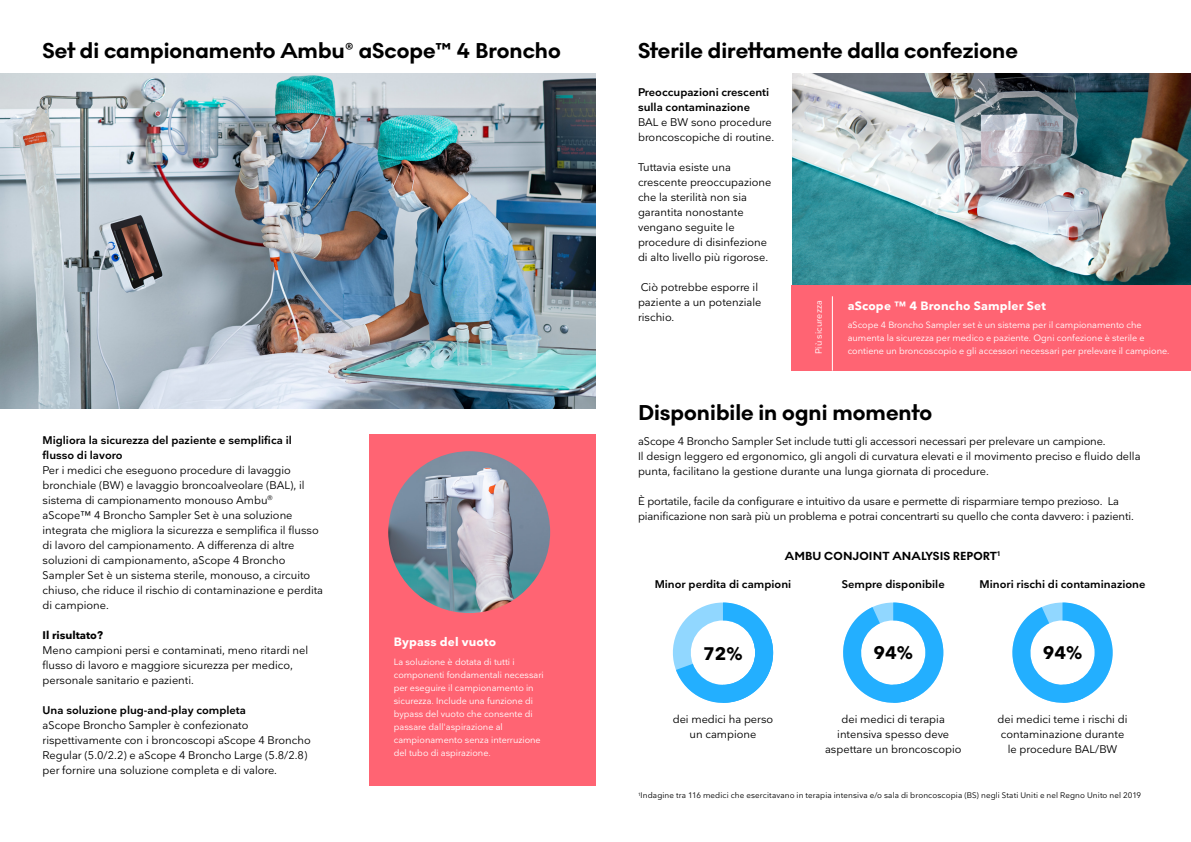
<style>
.page{position:relative;width:1191px;height:842px;background:#fff}
.page>*{position:absolute;margin:0;border:0;box-sizing:border-box;transform-origin:0 0}
.t1{font:700 22px "Noir No 1";color:#000}
.t2{font:700 18px "Nationale";color:#000}
.t3{font:700 12px "Nationale";letter-spacing:.01em;color:#fff}
.t4{font:700 12px "Noir No 1";letter-spacing:.01em;color:#000}
.t5{font:11px/15px "Nationale";color:#000}
.t6{font:600 11px/15px "Nationale";color:#000}
.t7{font:700 11px "Nationale";color:#000}
.t8{font:9px/13px "Nationale";color:#fff}
.t9{font:8px "Nationale";letter-spacing:.015em;color:#000}
</style>
<div class="page">
<img style="left:792px;top:74px;width:399px;height:212px">
<div style="left:792px;top:286px;width:399px;height:85px;background:#ff6473"></div>
<div style="left:369px;top:435px;width:226px;height:351px;background:#ff6473"></div>
<img style="left:388px;top:451px;width:162px;height:162px;border-radius:81px">
<img style="left:0;top:74px;width:595px;height:334px">
<svg style="left:673px;top:602px;width:101px;height:101px"></svg>
<svg style="left:843px;top:602px;width:101px;height:101px"></svg>
<svg style="left:1012px;top:602px;width:101px;height:101px"></svg>
<hr style="left:832px;top:296px;width:1px;height:75px;background:#fff">
<h1 class="t1" style="left:43px;top:34px;width:520px">Set di campionamento Ambu® aScope™ 4 Broncho</h1>
<p class="t6" style="left:43px;top:432px;width:251px">Migliora la sicurezza del paziente e semplifica il flusso di lavoro</p>
<p class="t5" style="left:43px;top:462px;width:282px">Per i medici che eseguono procedure di lavaggio bronchiale (BW) e lavaggio broncoalveolare (BAL), il sistema di campionamento monouso Ambu<sup>® </sup>aScope™ 4 Broncho Sampler Set è una soluzione integrata che migliora la sicurezza e semplifica il flusso di lavoro del campionamento. A differenza di altre soluzioni di campionamento, aScope 4 Broncho Sampler Set è un sistema sterile, monouso, a circuito chiuso, che riduce il rischio di contaminazione e perdita di campione.</p>
<p class="t7" style="left:43px;top:628px;width:62px">Il risultato?</p>
<p class="t5" style="left:43px;top:642px;width:267px">Meno campioni persi e contaminati, meno ritardi nel flusso di lavoro e maggiore sicurezza per medico, personale sanitario e pazienti.</p>
<p class="t6" style="left:43px;top:702px;width:205px">Una soluzione plug-and-play completa</p>
<p class="t5" style="left:43px;top:717px;width:270px">aScope Broncho Sampler è confezionato rispettivamente con i broncoscopi aScope 4 Broncho Regular (5.0/2.2) e aScope 4 Broncho Large (5.8/2.8) per fornire una soluzione completa e di valore.</p>
<p class="t3" style="left:394px;top:634px;width:104px">Bypass del vuoto</p>
<p class="t8" style="left:394px;top:655px;width:151px">La soluzione è dotata di tutti i componenti fondamentali necessari per eseguire il campionamento in sicurezza. Include una funzione di bypass del vuoto che consente di passare dall'aspirazione al campionamento senza interruzione del tubo di aspirazione.</p>
<h1 class="t1" style="left:638px;top:34px;width:381px">Sterile direttamente dalla confezione</h1>
<p class="t6" style="left:638px;top:85px;width:133px">Preoccupazioni crescenti sulla contaminazione</p>
<p class="t5" style="left:638px;top:115px;width:138px">BAL e BW sono procedure broncoscopiche di routine.</p>
<p class="t5" style="left:638px;top:160px;width:135px">Tuttavia esiste una crescente preoccupazione che la sterilità non sia garantita nonostante vengano seguite le procedure di disinfezione di alto livello più rigorose.</p>
<p class="t5" style="left:638px;top:280px;width:125px">Ciò potrebbe esporre il paziente a un potenziale rischio.</p>
<p class="t3" style="left:847px;top:298px;width:200px">aScope ™ 4 Broncho Sampler Set</p>
<p class="t8" style="left:847px;top:318px;width:298px">aScope 4 Broncho Sampler set è un sistema per il campionamento che aumenta la sicurezza per medico e paziente. Ogni confezione è sterile e</p>
<p class="t8" style="left:812px;top:354px;width:56px;rotate:-90deg">Più sicurezza</p>
<p class="t8" style="left:847px;top:344px;width:323px">contiene un broncoscopio e gli accessori necessari per prelevare il campione.</p>
<h1 class="t1" style="left:638px;top:396px;width:296px">Disponibile in ogni momento</h1>
<p class="t5" style="left:638px;top:433px;width:504px">aScope 4 Broncho Sampler Set include tutti gli accessori necessari per prelevare un campione.<br>Il design leggero ed ergonomico, gli angoli di curvatura elevati e il movimento preciso e fluido della punta, facilitano la gestione durante una lunga giornata di procedure.</p>
<p class="t5" style="left:638px;top:493px;width:497px">È portatile, facile da configurare e intuitivo da usare e permette di risparmiare tempo prezioso. La pianificazione non sarà più un problema e potrai concentrarti su quello che conta davvero: i pazienti.</p>
<p class="t4" style="left:785px;top:547px;width:217px">AMBU CONJOINT ANALYSIS REPORT<sup>1</sup></p>
<p class="t6" style="left:654px;top:577px;width:138px">Minor perdita di campioni</p>
<p class="t6" style="left:841px;top:577px;width:104px">Sempre disponibile</p>
<p class="t6" style="left:979px;top:577px;width:167px">Minori rischi di contaminazione</p>
<h2 class="t2" style="left:703px;top:642px;width:41px">72%</h2>
<h2 class="t2" style="left:873px;top:641px;width:41px">94%</h2>
<h2 class="t2" style="left:1042px;top:641px;width:41px">94%</h2>
<p class="t5" style="left:673px;top:712px;width:102px;text-align:center">dei medici ha perso un campione</p>
<p class="t5" style="left:825px;top:712px;width:138px;text-align:center">dei medici di terapia intensiva spesso deve aspettare un broncoscopio</p>
<p class="t5" style="left:997px;top:712px;width:131px;text-align:center">dei medici teme i rischi di contaminazione durante le procedure BAL/BW</p>
<p class="t9" style="left:638px;top:790px;width:505px"><sup>1</sup>Indagine tra 116 medici che esercitavano in terapia intensiva e/o sala di broncoscopia (BS) negli Stati Uniti e nel Regno Unito nel 2019</p>
</div>
